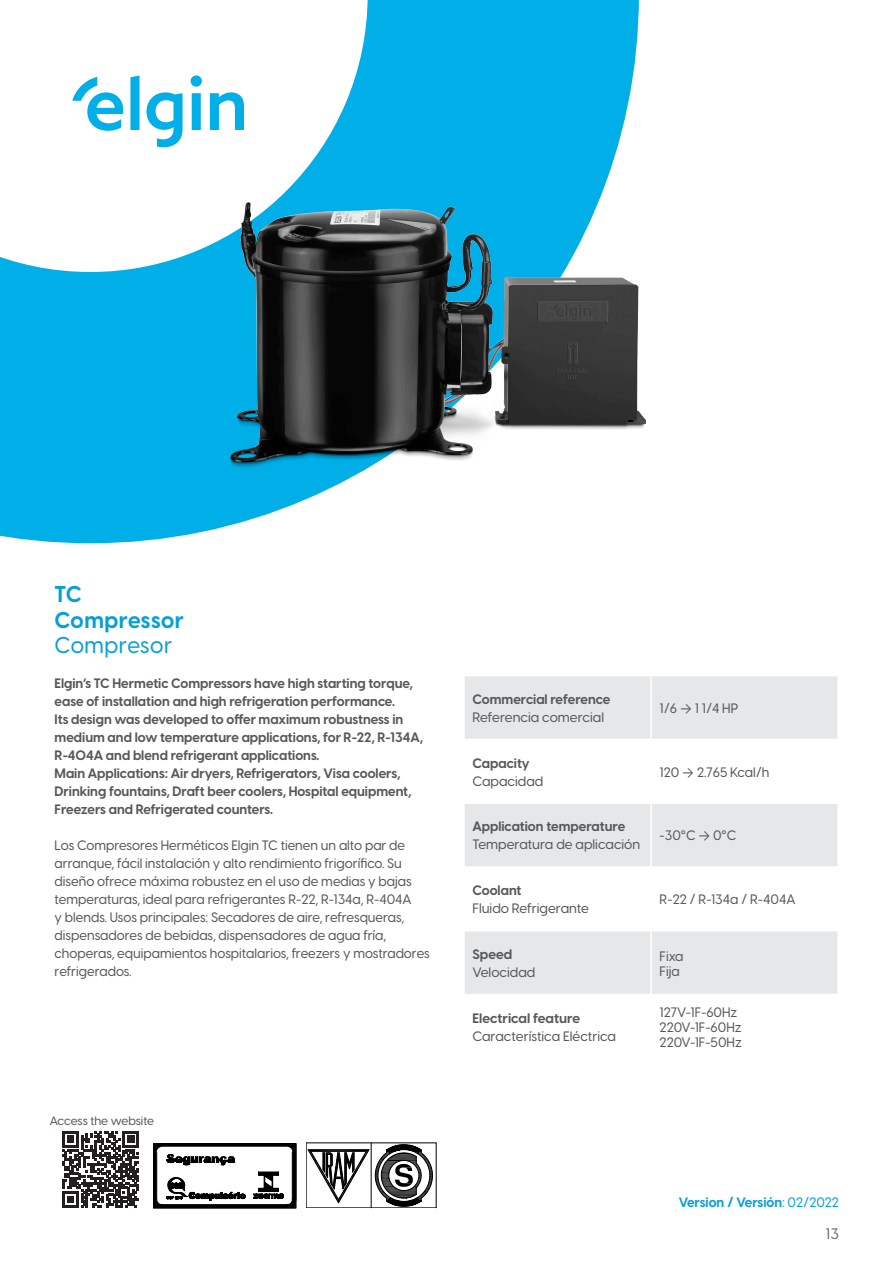
<style>
.page{position:relative;width:893px;height:1263px;background:#fff}
.page>*{position:absolute;margin:0;border:0;box-sizing:border-box;transform-origin:0 0}
.t1{font:700 22.5px/25.5px "Visby CF";letter-spacing:.025em;color:#069edb}
.t2{font:500 22.5px "Visby CF";letter-spacing:.025em;color:#069edb}
.t3{font:500 15px "Visby CF";color:#6c6d70}
.t4{font:500 13.5px/18px "Visby CF";color:#57585a}
.t5{font:700 13.5px/18px "Visby CF";color:#57585a}
.t6{font:700 13.5px "Visby CF";color:#069edb}
.t7{font:500 12px "Visby CF";letter-spacing:-.005em;color:#57585a}
.s1{font-family:"Calibri";font-weight:400}
.s2{font-weight:500}
</style>
<div class="page">
<svg style="left:0;top:0;width:639px;height:543px;fill:#00aee8"></svg>
<svg style="left:191px;top:75px;width:11px;height:55px"></svg>
<svg style="left:210px;top:92px;width:34px;height:38px"></svg>
<svg style="left:130px;top:76px;width:9px;height:54px"></svg>
<svg style="left:146px;top:92px;width:37px;height:55px"></svg>
<svg style="left:72px;top:77px;width:51px;height:54px"></svg>
<svg style="left:62px;top:1131px;width:77px;height:77px"></svg>
<img style="left:181px;top:170px;width:465px;height:317px">
<svg style="left:465px;top:676px;width:372px;height:190px;fill:#e6e7e9"></svg>
<div style="left:465px;top:931px;width:372px;height:63px;background:#e6e7e9"></div>
<hr style="left:650px;top:676px;width:2px;height:63px;background:#fff">
<hr style="left:463px;top:739px;width:188px;height:1px;background:#fff">
<hr style="left:651px;top:739px;width:188px;height:1px;background:#fff">
<hr style="left:650px;top:740px;width:2px;height:62px;background:#fff">
<hr style="left:463px;top:802px;width:188px;height:2px;background:#fff">
<hr style="left:651px;top:802px;width:188px;height:2px;background:#fff">
<hr style="left:650px;top:804px;width:2px;height:62px;background:#fff">
<hr style="left:650px;top:931px;width:2px;height:63px;background:#fff">
<svg style="left:306px;top:1143px;width:130px;height:65px"></svg>
<svg style="left:153px;top:1143px;width:144px;height:65px"></svg>
<h1 class="t1" style="left:55px;top:582px;width:131px">TC<br>Compressor</h1>
<h1 class="t2" style="left:55px;top:631px;width:119px">Compresor</h1>
<p class="t5" style="left:55px;top:674px;width:370px">Elgin’s TC Hermetic Compressors have high starting torque, ease of installation and high refrigeration performance.<br>Its design was developed to offer maximum robustness in medium and low temperature applications, for R-22, R-134A, R-404A and blend refrigerant applications.<br>Main Applications: Air dryers, Refrigerators, Visa coolers, Drinking fountains, Draft beer coolers, Hospital equipment, Freezers and Refrigerated counters.</p>
<p class="t4" style="left:55px;top:836px;width:377px">Los Compresores Herméticos Elgin TC tienen un alto par de arranque, fácil instalación y alto rendimiento frigorífico. Su diseño ofrece máxima robustez en el uso de medias y bajas temperaturas, ideal para refrigerantes R-22, R-134a, R-404A<br>y blends. Usos principales: Secadores de aire, refresqueras, dispensadores de bebidas, dispensadores de agua fría, choperas, equipamientos hospitalarios, freezers y mostradores refrigerados.</p>
<p class="t7" style="left:50px;top:1114px;width:106px">Access the website</p>
<p class="t5" style="left:472px;top:690px;width:139px">Commercial reference</p>
<p class="t4" style="left:472px;top:708px;width:133px">Referencia comercial</p>
<p class="t5" style="left:472px;top:754px;width:59px">Capacity</p>
<p class="t4" style="left:472px;top:772px;width:72px">Capacidad</p>
<p class="t5" style="left:472px;top:818px;width:154px">Application temperature</p>
<p class="t4" style="left:472px;top:836px;width:169px">Temperatura de aplicación</p>
<p class="t5" style="left:472px;top:882px;width:50px">Coolant</p>
<p class="t4" style="left:472px;top:899px;width:118px">Fluido Refrigerante</p>
<p class="t5" style="left:472px;top:945px;width:41px">Speed</p>
<p class="t4" style="left:472px;top:963px;width:64px">Velocidad</p>
<p class="t5" style="left:472px;top:1009px;width:109px">Electrical feature</p>
<p class="t4" style="left:472px;top:1027px;width:145px">Característica Eléctrica</p>
<p class="t4" style="left:660px;top:699px;width:80px">1/6 <span class="s1">→</span> 1 1/4 HP</p>
<p class="t4" style="left:660px;top:763px;width:111px">120 <span class="s1">→</span> 2.765 Kcal/h</p>
<p class="t4" style="left:660px;top:827px;width:78px">-30°C <span class="s1">→</span> 0°C</p>
<p class="t4" style="left:660px;top:890px;width:137px">R-22 / R-134a / R-404A</p>
<p class="t4" style="left:660px;top:948px;width:25px;line-height:15px">Fixa<br>Fija</p>
<p class="t4" style="left:660px;top:1004px;width:84px;line-height:15px">127V-1F-60Hz<br>220V-1F-60Hz<br>220V-1F-50Hz</p>
<p class="t6" style="left:679px;top:1194px;width:162px">Version / Versión<span class="s2">: 02/2022</span></p>
<p class="t3" style="left:826px;top:1224px;width:15px">13</p>
</div>
